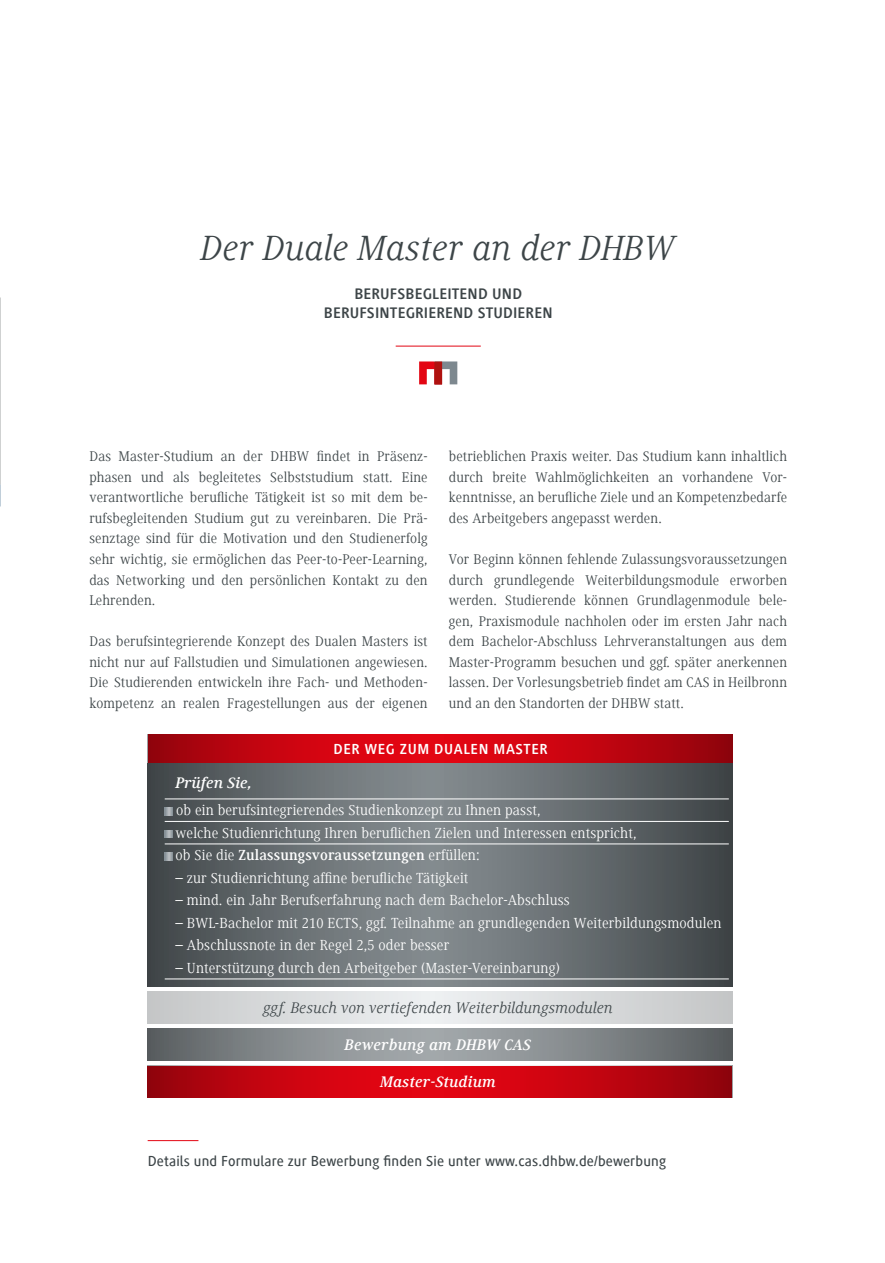
<style>
.page{position:relative;width:885px;height:1263px;background:#fff}
.page>*{position:absolute;margin:0;border:0;box-sizing:border-box;transform-origin:0 0}
.t1{font:italic 36px "Generis Serif Com";letter-spacing:.01em;color:#3d4548}
.t2{font:700 15.75px "Generis Simple Com";color:#3d4548}
.t3{font:italic 15.75px "Generis Serif Com";letter-spacing:.01em;color:#3d4548}
.t4{font:italic 700 15.75px "Generis Serif Com";letter-spacing:.01em;color:#fff}
.t5{font:15px/22.5px "Generis Serif Com";letter-spacing:.01em;color:#fff}
.t6{font:500 15px "Generis Simple Com";letter-spacing:.01em;color:#3d4548}
.t7{font:700 15px "Generis Simple Com";letter-spacing:.04em;color:#fff}
.t8{font:14.4px/20.5px "Generis Serif Com";letter-spacing:.01em;color:#3d4548;text-align:justify}
.s1{font-weight:700}
</style>
<div class="page">
<hr style="left:395px;top:346px;width:85px;height:1px;background:#e30613">
<svg style="left:419px;top:361px;width:38px;height:23px"></svg>
<hr style="left:148px;top:1140px;width:50px;height:1px;background:#e30613">
<svg style="left:148px;top:735px;width:584px;height:28px;background:#c40410"></svg>
<svg style="left:148px;top:763px;width:584px;height:224px;background:#656c6f"></svg>
<hr style="left:165px;top:799px;width:563px;height:1px;background:#fff">
<hr style="left:165px;top:821px;width:563px;height:1px;background:#fff">
<hr style="left:165px;top:844px;width:563px;height:1px;background:#fff">
<hr style="left:165px;top:979px;width:563px;height:1px;background:#fff">
<svg style="left:165px;top:808px;width:7px;height:7px"></svg>
<svg style="left:165px;top:830px;width:7px;height:8px"></svg>
<svg style="left:165px;top:853px;width:7px;height:7px"></svg>
<svg style="left:148px;top:992px;width:584px;height:32px;background:#d9dbdc"></svg>
<svg style="left:148px;top:1029px;width:584px;height:32px;background:#82878a"></svg>
<svg style="left:148px;top:1066px;width:584px;height:32px;background:#c30410"></svg>
<h1 class="t1" style="left:201px;top:228px;width:475px">Der Duale Master an der DHBW</h1>
<p class="t2" style="left:354px;top:285px;width:19px">BERUFS</p>
<p class="t2" style="left:405px;top:285px;width:19px">BEGLEITEND</p>
<p class="t2" style="left:492px;top:285px;width:11px">UND</p>
<p class="t2" style="left:324px;top:304px;width:19px">BERUFSINTEGRIEREND</p>
<p class="t2" style="left:478px;top:304px;width:10px">STUDIEREN</p>
<p class="t8" style="left:89px;top:446px;width:340px">Das Master-Studium an der DHBW findet in Präsenz&shy;phasen und als begleitetes Selbststudium statt. Eine verantwortliche berufliche Tätigkeit ist so mit dem be&shy;rufsbegleitenden Studium gut zu vereinbaren. Die Prä&shy;senztage sind für die Motivation und den Studienerfolg sehr wichtig, sie ermöglichen das Peer-to-Peer-Learning, das Networking und den persönlichen Kontakt zu den Lehrenden.</p>
<p class="t8" style="left:89px;top:631px;width:340px">Das berufsintegrierende Konzept des Dualen Masters ist nicht nur auf Fallstudien und Simulationen angewiesen.<br>Die Studierenden entwickeln ihre Fach- und Methoden&shy;kompetenz an realen Fragestellungen aus der eigenen</p>
<p class="t8" style="left:449px;top:446px;width:340px">betrieblichen Praxis weiter. Das Studium kann inhaltlich durch breite Wahlmöglichkeiten an vorhandene Vor&shy;kenntnisse, an berufliche Ziele und an Kompetenzbedarfe des Arbeitgebers angepasst werden.</p>
<p class="t8" style="left:449px;top:549px;width:340px">Vor Beginn können fehlende Zulassungsvoraussetzungen durch grundlegende Weiterbildungsmodule erworben werden. Studierende können Grundlagenmodule bele&shy;gen, Praxismodule nachholen oder im ersten Jahr nach dem Bachelor-Abschluss Lehrveranstaltungen aus dem Master-Programm besuchen und ggf. später anerkennen lassen. Der Vorlesungsbetrieb findet am CAS in Heilbronn und an den Standorten der DHBW statt.</p>
<p class="t4" style="left:176px;top:774px;width:78px">Prüfen Sie,</p>
<p class="t7" style="left:333px;top:741px;width:215px">DER WEG ZUM DUALEN MASTER</p>
<p class="t5" style="left:175px;top:799px;width:462px">ob ein berufsintegrierendes Studienkonzept zu Ihnen passt,<br>welche Studienrichtung Ihren beruflichen Zielen und Interessen entspricht, ob Sie die <span class="s1">Zulassungsvoraussetzungen</span> erfüllen:</p>
<p class="t5" style="left:175px;top:867px;width:294px">– zur Studienrichtung affine berufliche Tätigkeit</p>
<p class="t5" style="left:175px;top:889px;width:395px">– mind. ein Jahr Berufserfahrung nach dem Bachelor-Abschluss</p>
<p class="t5" style="left:175px;top:912px;width:547px">– BWL-Bachelor mit 210 ECTS, ggf. Teilnahme an grundlegenden Weiterbildungsmodulen</p>
<p class="t5" style="left:175px;top:934px;width:275px">– Abschlussnote in der Regel 2,5 oder besser</p>
<p class="t5" style="left:175px;top:957px;width:386px">– Unterstützung durch den Arbeitgeber (Master-Vereinbarung)</p>
<p class="t3" style="left:263px;top:999px;width:351px">ggf. Besuch von vertiefenden Weiterbildungsmodulen</p>
<p class="t4" style="left:345px;top:1036px;width:188px">Bewerbung am DHBW CAS</p>
<p class="t4" style="left:380px;top:1073px;width:117px">Master-Studium</p>
<p class="t6" style="left:148px;top:1153px;width:520px">Details und Formulare zur Bewerbung finden Sie unter www.cas.dhbw.de/bewerbung</p>
</div>
